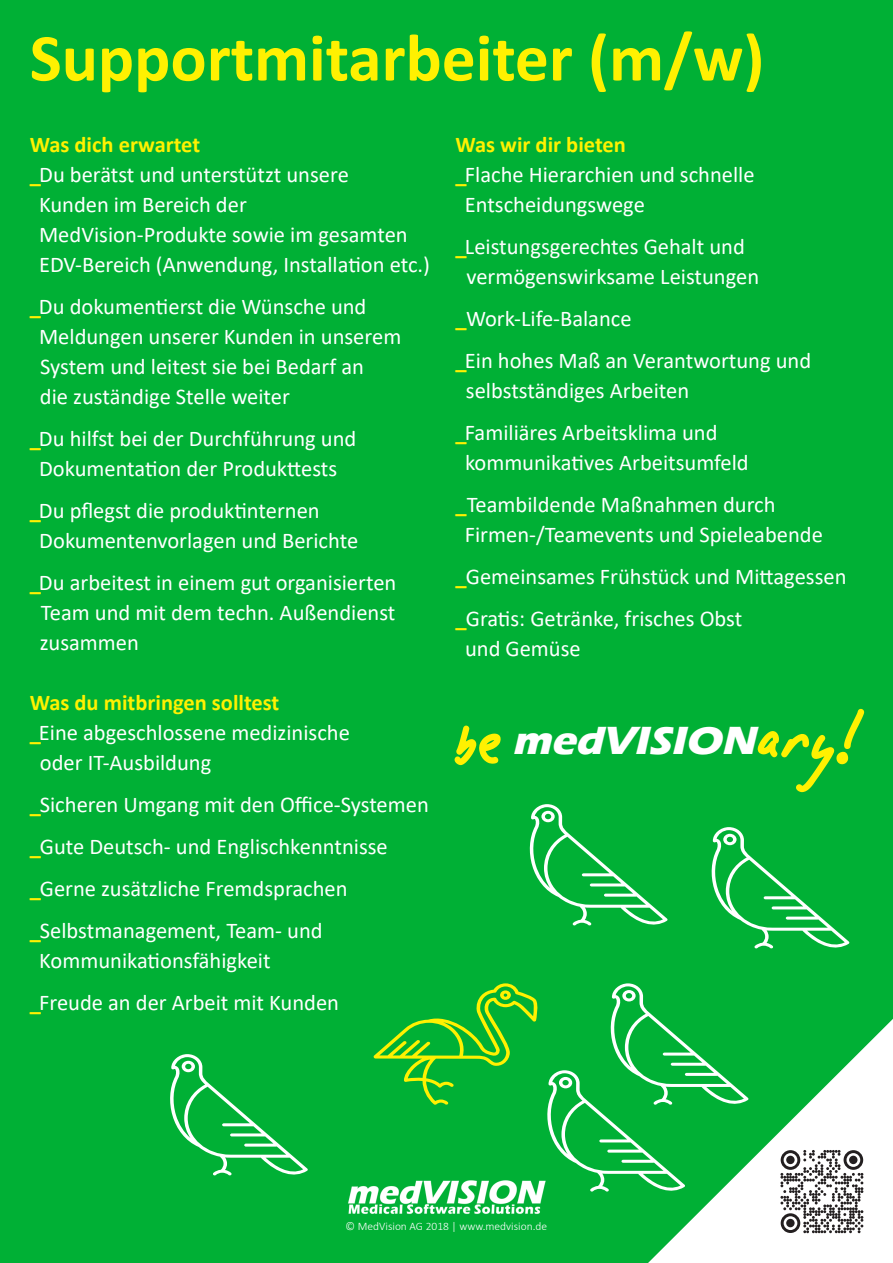
<style>
.page{position:relative;width:893px;height:1263px;background:#00b035}
.page>*{position:absolute;margin:0;border:0;box-sizing:border-box;transform-origin:0 0}
.t1{font:700 67.5px "Calibri";color:#fff101}
.t2{font:italic 700 40.5px "Eras ITC";color:#fff}
.t3{font:22.5px "Calibri";color:#fff}
.t4{font:700 22.5px "Calibri";color:#fff101}
.t5{font:300 11.55px "Calibri";color:#fff}
.s1{font-weight:700;color:#fff101}
</style>
<div class="page">
<svg style="left:780px;top:1150px;width:83px;height:83px"></svg>
<div style="left:786px;top:1156px;width:9px;height:8px;background:#231f20;border-radius:50%"></div>
<div style="left:849px;top:1156px;width:8px;height:8px;background:#231f20;border-radius:50%"></div>
<div style="left:786px;top:1219px;width:9px;height:8px;background:#231f20;border-radius:50%"></div>
<img style="left:346px;top:1175px;width:201px;height:41px">
<svg style="left:455px;top:725px;width:46px;height:40px;background:#70cc1d"></svg>
<svg style="left:758px;top:709px;width:106px;height:83px;background:#2ebb2b"></svg>
<svg style="left:373px;top:983px;width:375px;height:212px;background:#1cb842"></svg>
<svg style="left:164px;top:1054px;width:144px;height:124px;background:#1db94c"></svg>
<svg style="left:523px;top:804px;width:144px;height:124px;background:#1db94c"></svg>
<svg style="left:705px;top:827px;width:144px;height:124px;background:#1db94c"></svg>
<p class="t1" style="left:30px;top:10px;width:736px">Supportmitarbeiter (m/w)</p>
<p class="t4" style="left:30px;top:128px;width:172px">Was dich erwartet</p>
<p class="t3" style="left:30px;top:159px;width:321px"><span class="s1">_</span>Du berätst und unterstützt unsere</p>
<p class="t3" style="left:39px;top:189px;width:209px">Kunden im Bereich der</p>
<p class="t3" style="left:39px;top:219px;width:370px">MedVision-Produkte sowie im gesamten</p>
<p class="t3" style="left:39px;top:249px;width:392px">EDV-Bereich (Anwendung, Installation etc.)</p>
<p class="t3" style="left:30px;top:291px;width:338px"><span class="s1">_</span>Du dokumentierst die Wünsche und</p>
<p class="t3" style="left:39px;top:321px;width:364px">Meldungen unserer Kunden in unserem</p>
<p class="t3" style="left:40px;top:351px;width:325px">System und leitest sie bei Bedarf an</p>
<p class="t3" style="left:40px;top:381px;width:251px">die zuständige Stelle weiter</p>
<p class="t3" style="left:30px;top:423px;width:328px"><span class="s1">_</span>Du hilfst bei der Durchführung und</p>
<p class="t3" style="left:39px;top:453px;width:300px">Dokumentation der Produkttests</p>
<p class="t3" style="left:30px;top:495px;width:291px"><span class="s1">_</span>Du pflegst die produktinternen</p>
<p class="t3" style="left:39px;top:525px;width:320px">Dokumentenvorlagen und Berichte</p>
<p class="t3" style="left:30px;top:567px;width:368px"><span class="s1">_</span>Du arbeitest in einem gut organisierten</p>
<p class="t3" style="left:41px;top:597px;width:356px">Team und mit dem techn. Außendienst</p>
<p class="t3" style="left:40px;top:627px;width:101px">zusammen</p>
<p class="t4" style="left:30px;top:686px;width:251px">Was du mitbringen solltest</p>
<p class="t3" style="left:30px;top:717px;width:322px"><span class="s1">_</span>Eine abgeschlossene medizinische</p>
<p class="t3" style="left:40px;top:747px;width:173px">oder IT-Ausbildung</p>
<p class="t3" style="left:30px;top:789px;width:401px"><span class="s1">_</span>Sicheren Umgang mit den Office-Systemen</p>
<p class="t3" style="left:30px;top:831px;width:360px"><span class="s1">_</span>Gute Deutsch- und Englischkenntnisse</p>
<p class="t3" style="left:30px;top:873px;width:319px"><span class="s1">_</span>Gerne zusätzliche Fremdsprachen</p>
<p class="t3" style="left:30px;top:915px;width:294px"><span class="s1">_</span>Selbstmanagement, Team- und</p>
<p class="t3" style="left:39px;top:945px;width:233px">Kommunikationsfähigkeit</p>
<p class="t3" style="left:30px;top:987px;width:311px"><span class="s1">_</span>Freude an der Arbeit mit Kunden</p>
<p class="t4" style="left:455px;top:128px;width:172px">Was wir dir bieten</p>
<p class="t3" style="left:455px;top:159px;width:301px"><span class="s1">_</span>Flache Hierarchien und schnelle</p>
<p class="t3" style="left:465px;top:189px;width:182px">Entscheidungswege</p>
<p class="t3" style="left:455px;top:231px;width:291px"><span class="s1">_</span>Leistungsgerechtes Gehalt und</p>
<p class="t3" style="left:466px;top:261px;width:294px">vermögenswirksame Leistungen</p>
<p class="t3" style="left:455px;top:303px;width:178px"><span class="s1">_</span>Work-Life-Balance</p>
<p class="t3" style="left:455px;top:345px;width:357px"><span class="s1">_</span>Ein hohes Maß an Verantwortung und</p>
<p class="t3" style="left:466px;top:375px;width:225px">selbstständiges Arbeiten</p>
<p class="t3" style="left:455px;top:417px;width:264px"><span class="s1">_</span>Familiäres Arbeitsklima und</p>
<p class="t3" style="left:465px;top:447px;width:285px">kommunikatives Arbeitsumfeld</p>
<p class="t3" style="left:455px;top:489px;width:322px"><span class="s1">_</span>Teambildende Maßnahmen durch</p>
<p class="t3" style="left:465px;top:519px;width:360px">Firmen-/Teamevents und Spieleabende</p>
<p class="t3" style="left:455px;top:561px;width:392px"><span class="s1">_</span>Gemeinsames Frühstück und Mittagessen</p>
<p class="t3" style="left:455px;top:603px;width:288px"><span class="s1">_</span>Gratis: Getränke, frisches Obst</p>
<p class="t3" style="left:465px;top:633px;width:117px">und Gemüse</p>
<p class="t2" style="left:512px;top:717px;width:253px">medVISION</p>
<p class="t5" style="left:346px;top:1219px;width:203px">© MedVision AG 2018 | www.medvision.de</p>
</div>
